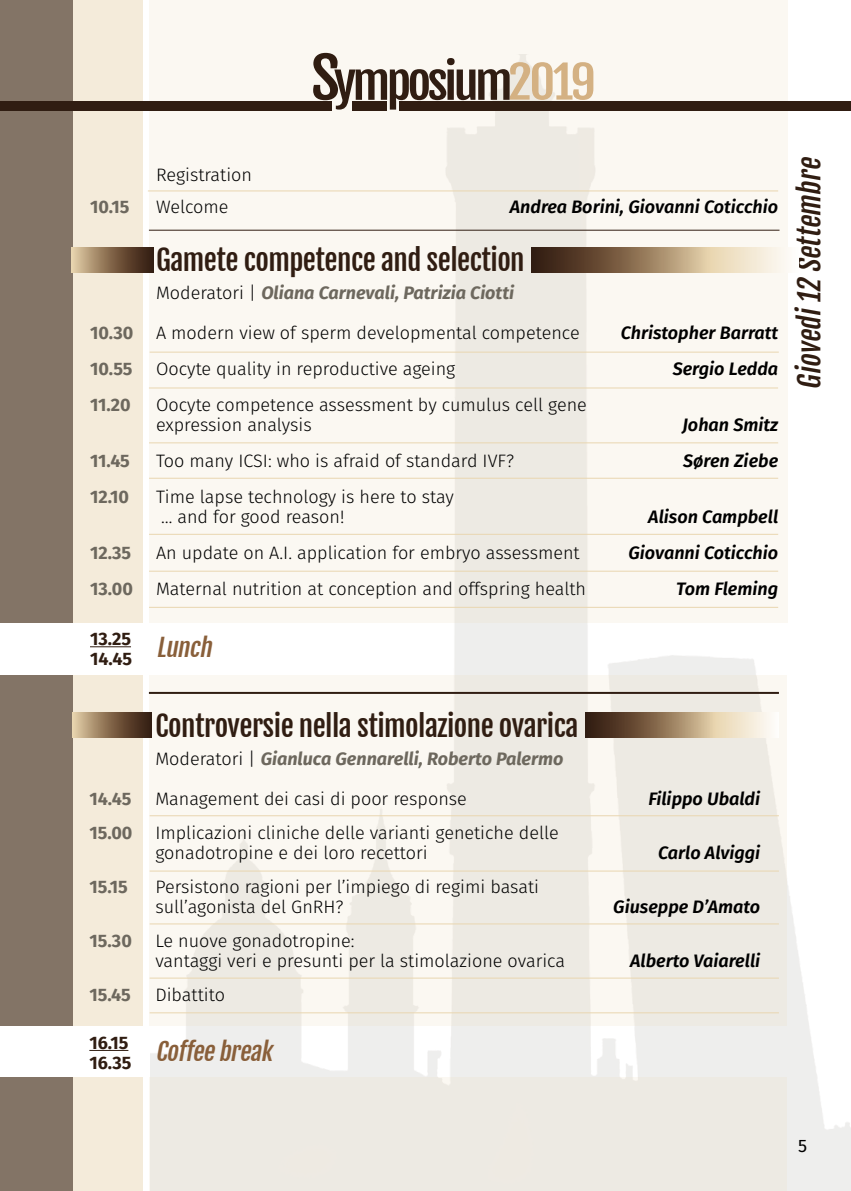
<style>
.page{position:relative;width:851px;height:1191px;background:#fff}
.page>*{position:absolute;margin:0;border:0;box-sizing:border-box;transform-origin:0 0}
.t1{font:28px "Fjalla One";letter-spacing:-.02em;color:#301d12;scale:1.04 1}
.t2{font:italic 28px "Fjalla One";color:#301d12}
.t3{font:italic 24px "Fjalla One";color:#895f3a;scale:1.04 1}
.t4{font:300 18px/20px "Fira Sans";color:#000}
.t5{font:italic 600 18px "Fira Sans";color:#000}
.t6{font:italic 700 18px "Fira Sans";color:#6d685e}
.t7{font:700 18px "Fira Sans";color:#6d685e}
.t8{font:700 18px/20px "Fira Sans";color:#301d12}
.t9{font:18px "Fira Sans";color:#000}
.s1{font-weight:300;font-style:normal;color:#000}
</style>
<div class="page">
<img style="left:151px;top:55px;width:699px;height:1136px">
<div style="left:149px;top:0;width:638px;height:622px;background:linear-gradient(to right,#faf6f0,#f7f4ed)"></div>
<div style="left:149px;top:675px;width:637px;height:350px;background:linear-gradient(to right,#faf7f1,#ece9e1)"></div>
<div style="left:149px;top:1077px;width:637px;height:114px;background:#edeae3"></div>
<div style="left:72px;top:675px;width:71px;height:350px;background:#f4ebda"></div>
<div style="left:0;top:1077px;width:143px;height:114px;background:#f4ebda"></div>
<div style="left:72px;top:0;width:71px;height:622px;background:#f4ebda"></div>
<div style="left:0;top:675px;width:72px;height:350px;background:#837466"></div>
<div style="left:0;top:1077px;width:72px;height:114px;background:#837466"></div>
<div style="left:0;top:0;width:72px;height:622px;background:#837466"></div>
<div style="left:0;top:102px;width:332px;height:9px;background:#301d12"></div>
<div style="left:399px;top:102px;width:451px;height:9px;background:#301d12"></div>
<div style="left:352px;top:102px;width:34px;height:9px;background:#301d12"></div>
<hr style="left:149px;top:692px;width:629px;height:2px;background:#301d12">
<svg style="left:313px;top:53px;width:280px;height:57px"></svg>
<hr style="left:89px;top:1050px;width:39px;height:1px;background:#301d12">
<hr style="left:150px;top:815px;width:628px;height:1px;background:#e9d6b0">
<hr style="left:150px;top:870px;width:628px;height:1px;background:#e9d6b0">
<hr style="left:150px;top:923px;width:628px;height:1px;background:#e9d6b0">
<hr style="left:150px;top:977px;width:628px;height:1px;background:#e9d6b0">
<hr style="left:150px;top:1012px;width:628px;height:1px;background:#e9d6b0">
<svg style="left:585px;top:712px;width:193px;height:25px"></svg>
<svg style="left:72px;top:712px;width:80px;height:25px"></svg>
<hr style="left:90px;top:646px;width:41px;height:1px;background:#301d12">
<hr style="left:148px;top:190px;width:630px;height:1px;background:#e9d6b0">
<hr style="left:150px;top:351px;width:628px;height:1px;background:#e9d6b0">
<hr style="left:149px;top:387px;width:629px;height:1px;background:#e9d6b0">
<hr style="left:149px;top:230px;width:630px;height:1px;background:#301d12">
<hr style="left:149px;top:442px;width:629px;height:1px;background:#e9d6b0">
<hr style="left:149px;top:478px;width:629px;height:1px;background:#e9d6b0">
<hr style="left:149px;top:534px;width:629px;height:1px;background:#e9d6b0">
<hr style="left:149px;top:570px;width:629px;height:1px;background:#e9d6b0">
<svg style="left:531px;top:247px;width:266px;height:25px"></svg>
<svg style="left:71px;top:247px;width:82px;height:25px"></svg>
<hr style="left:149px;top:607px;width:629px;height:1px;background:#e9d6b0">
<p class="t4" style="left:156px;top:164px;width:97px">Registration</p>
<p class="t7" style="left:90px;top:191px;width:41px">10.15</p>
<p class="t4" style="left:156px;top:196px;width:74px">Welcome</p>
<p class="t5" style="left:509px;top:192px;width:270px">Andrea Borini, Giovanni Coticchio</p>
<h1 class="t1" style="left:156px;top:242px;width:356px">Gamete competence and selection</h1>
<p class="t6" style="left:156px;top:277px;width:359px"><span class="s1">Moderatori |</span> Oliana Carnevali, Patrizia Ciotti</p>
<p class="t7" style="left:90px;top:317px;width:45px">10.30</p>
<p class="t4" style="left:156px;top:322px;width:425px">A modern view of sperm developmental competence</p>
<p class="t5" style="left:620px;top:318px;width:159px">Christopher Barratt</p>
<p class="t7" style="left:90px;top:353px;width:44px">10.55</p>
<p class="t4" style="left:156px;top:358px;width:301px">Oocyte quality in reproductive ageing</p>
<p class="t5" style="left:672px;top:354px;width:107px">Sergio Ledda</p>
<p class="t7" style="left:90px;top:389px;width:42px">11.20</p>
<p class="t4" style="left:156px;top:394px;width:432px">Oocyte competence assessment by cumulus cell gene expression analysis</p>
<p class="t5" style="left:682px;top:410px;width:97px">Johan Smitz</p>
<p class="t7" style="left:90px;top:445px;width:41px">11.45</p>
<p class="t4" style="left:156px;top:450px;width:359px">Too many ICSI: who is afraid of standard IVF?</p>
<p class="t5" style="left:683px;top:446px;width:96px">Søren Ziebe</p>
<p class="t7" style="left:90px;top:481px;width:41px">12.10</p>
<p class="t4" style="left:156px;top:486px;width:299px">Time lapse technology is here to stay … and for good reason!</p>
<p class="t5" style="left:648px;top:502px;width:131px">Alison Campbell</p>
<p class="t7" style="left:90px;top:537px;width:43px">12.35</p>
<p class="t4" style="left:156px;top:542px;width:425px">An update on A.I. application for embryo assessment</p>
<p class="t5" style="left:628px;top:538px;width:151px">Giovanni Coticchio</p>
<p class="t7" style="left:90px;top:573px;width:44px">13.00</p>
<p class="t4" style="left:156px;top:578px;width:431px">Maternal nutrition at conception and offspring health</p>
<p class="t5" style="left:676px;top:574px;width:103px">Tom Fleming</p>
<p class="t8" style="left:90px;top:627px;width:128px">13.25<br>14.45 <sup>Lunch</sup></p>
<h1 class="t2" style="left:792px;top:390px;width:238px;rotate:-90deg">Giovedi12 Settembre</h1>
<h1 class="t1" style="left:155px;top:708px;width:408px">Controversie nella stimolazione ovarica</h1>
<p class="t6" style="left:155px;top:743px;width:409px"><span class="s1">Moderatori |</span> Gianluca Gennarelli, Roberto Palermo</p>
<p class="t7" style="left:89px;top:783px;width:44px">14.45</p>
<p class="t4" style="left:155px;top:788px;width:313px">Management dei casi di poor response</p>
<p class="t5" style="left:648px;top:783px;width:113px">Filippo Ubaldi</p>
<p class="t7" style="left:89px;top:817px;width:45px">15.00</p>
<p class="t4" style="left:155px;top:822px;width:405px">Implicazioni cliniche delle varianti genetiche delle gonadotropine e dei loro recettori</p>
<p class="t5" style="left:658px;top:837px;width:103px">Carlo Alviggi</p>
<p class="t7" style="left:89px;top:871px;width:40px">15.15</p>
<p class="t4" style="left:155px;top:876px;width:385px">Persistono ragioni per l’impiego di regimi basati sull’agonista del GnRH?</p>
<p class="t7" style="left:89px;top:925px;width:44px">15.30</p>
<p class="t4" style="left:155px;top:930px;width:411px">Le nuove gonadotropine:<br>vantaggi veri e presunti per la stimolazione ovarica</p>
<p class="t7" style="left:89px;top:979px;width:43px">15.45</p>
<p class="t4" style="left:155px;top:984px;width:71px">Dibattito</p>
<p class="t8" style="left:89px;top:1031px;width:41px">16.15</p>
<h2 class="t3" style="left:89px;top:1036px;width:182px"><sub>1</sub> <sub>6</sub> <sub>.</sub> <sub>3</sub> <sub>5</sub> Coffee break</h2>
<p class="t5" style="left:613px;top:891px;width:148px">Giuseppe D’Amato</p>
<p class="t5" style="left:630px;top:945px;width:131px">Alberto Vaiarelli</p>
<p class="t9" style="left:797px;top:1132px;width:11px">5</p>
</div>
